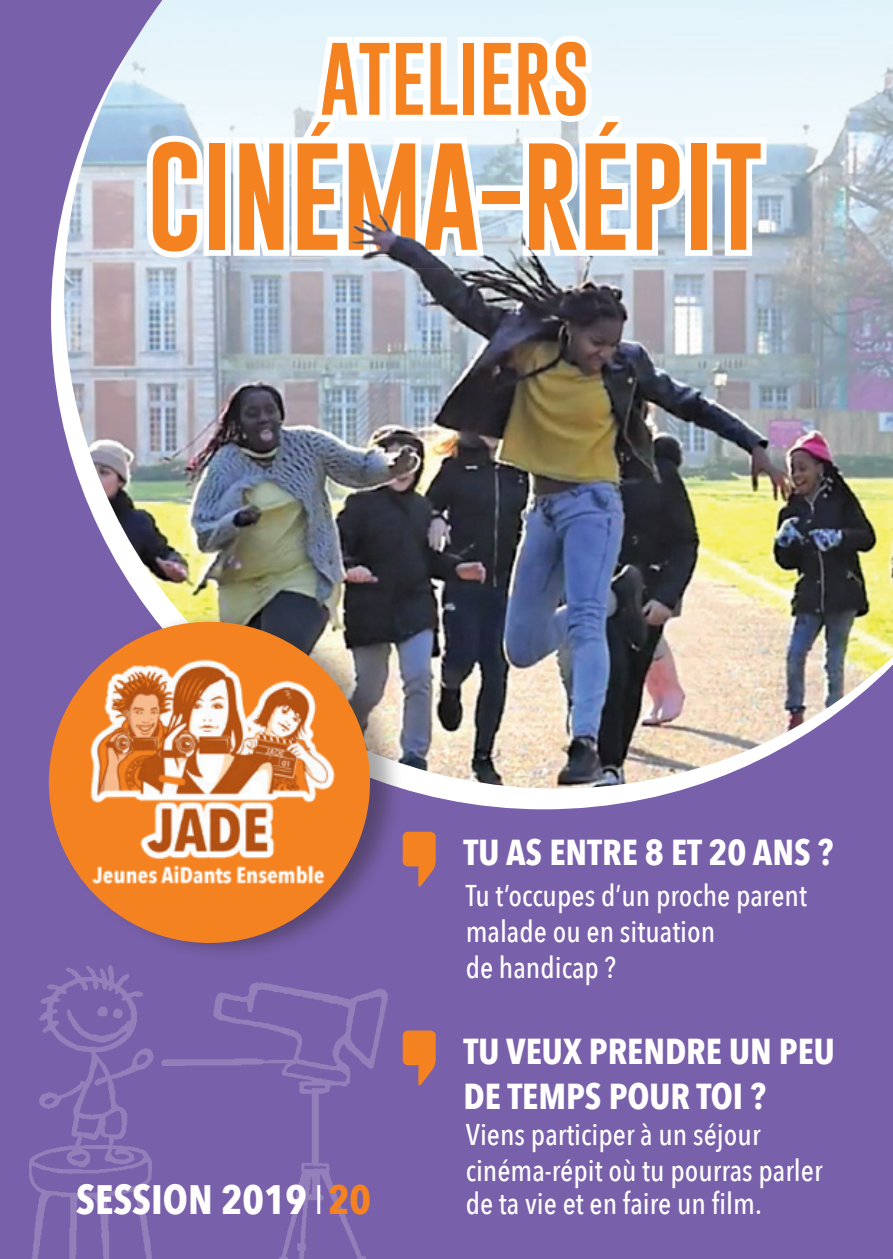
<style>
.page{position:relative;width:893px;height:1259px;background:#7960aa}
.page>*{position:absolute;margin:0;border:0;box-sizing:border-box;transform-origin:0 0}
.t1{font:111px "Gobold Uplow";color:#f58220}
.t2{font:75px "Gobold Uplow";color:#f58220}
.t3{font:700 41.1px "Avenir Next Condensed";color:#fff}
.Titre{font:700 36px/45px "Avenir Next Condensed";color:#fff}
.t4{font:500 30px/36px "Avenir Next Condensed";color:#fff}
.s1{font-weight:400}
.s2{color:#f58220}
</style>
<div class="page">
<svg style="left:51px;top:203px;width:637px;height:606px;fill:#fff"></svg>
<img style="left:64px;top:406px;width:829px;height:382px">
<div style="left:49px;top:607px;width:354px;height:355px;background:#231f20;opacity:.4"></div>
<img style="left:54px;top:622px;width:316px;height:250px">
<img style="left:64px;top:0;width:829px;height:406px">
<img style="left:29px;top:872px;width:374px;height:387px">
<svg style="left:403px;top:831px;width:33px;height:56px"></svg>
<svg style="left:403px;top:1030px;width:33px;height:56px"></svg>
<p class="t2" style="left:320px;top:19px;width:271px">ATELIERS</p>
<p class="t1" style="left:147px;top:109px;width:618px">CINÉMA-RÉPIT</p>
<p class="t3" style="left:76px;top:1174px;width:297px">SESSION 2019 <span class="s1">I</span><span class="s2">20</span></p>
<p class="Titre" style="left:464px;top:830px;width:371px">TU AS ENTRE 8 ET 20 ANS ?</p>
<p class="t4" style="left:466px;top:877px;width:343px">Tu t’occupes d’un proche parent malade ou en situation<br>de handicap ?</p>
<p class="Titre" style="left:464px;top:1029px;width:373px">TU VEUX PRENDRE UN PEU<br>DE TEMPS POUR TOI ?</p>
<p class="t4" style="left:466px;top:1116px;width:358px">Viens participer à un séjour cinéma-répit où tu pourras parler</p>
<p class="t4" style="left:466px;top:1185px;width:298px">de ta vie et en faire un film.</p>
</div>
